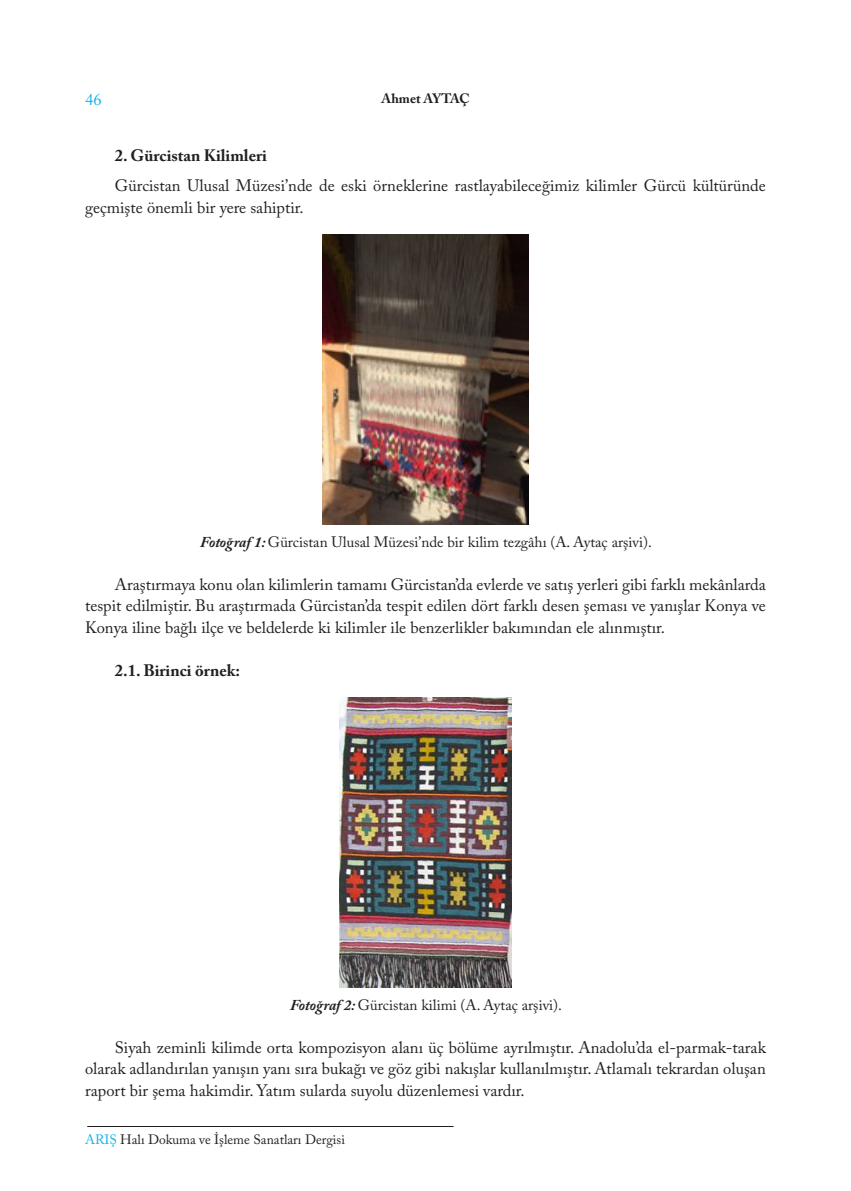
<style>
.page{position:relative;width:851px;height:1191px;background:#fff}
.page>*{position:absolute;margin:0;border:0;box-sizing:border-box;transform-origin:0 0}
.t1{font:16.5px/21.8px "Adobe Caslon Pro";color:#231f20;text-align:justify}
.t2{font:700 16.5px "Adobe Caslon Pro";color:#231f20}
.t3{font:16.5px "Adobe Caslon Pro";color:#17b1e7}
.t4{font:15px "Adobe Caslon Pro";color:#231f20}
.t5{font:13.5px "Adobe Caslon Pro";color:#231f20}
.t6{font:700 13.5px "Adobe Caslon Pro";color:#231f20}
.s1{font-weight:700;font-style:italic}
.s2{color:#17b1e7}
</style>
<div class="page">
<hr style="left:87px;top:1126px;width:366px;height:1px;background:#231f20">
<img style="left:322px;top:235px;width:206px;height:289px">
<img style="left:339px;top:698px;width:172px;height:289px">
<p class="t3" style="left:85px;top:90px;width:18px">46</p>
<p class="t6" style="left:381px;top:91px;width:89px">Ahmet AYTAÇ</p>
<p class="t2" style="left:115px;top:146px;width:154px">2. Gürcistan Kilimleri</p>
<p class="t1" style="left:85px;top:175px;width:682px;text-indent:30px">Gürcistan Ulusal Müzesi’nde de eski örneklerine rastlayabileceğimiz kilimler Gürcü kültüründe geçmişte önemli bir yere sahiptir.</p>
<p class="t4" style="left:200px;top:533px;width:453px"><span class="s1">Fotoğraf 1:</span> Gürcistan Ulusal Müzesi’nde bir kilim tezgâhı (A. Aytaç arşivi).</p>
<p class="t1" style="left:85px;top:573px;width:682px;text-indent:30px">Araştırmaya konu olan kilimlerin tamamı Gürcistan’da evlerde ve satış yerleri gibi farklı mekânlarda tespit edilmiştir. Bu araştırmada Gürcistan’da tespit edilen dört farklı desen şeması ve yanışlar Konya ve Konya iline bağlı ilçe ve beldelerde ki kilimler ile benzerlikler bakımından ele alınmıştır.</p>
<p class="t2" style="left:115px;top:661px;width:127px">2.1. Birinci örnek:</p>
<p class="t4" style="left:290px;top:996px;width:273px"><span class="s1">Fotoğraf 2:</span> Gürcistan kilimi (A. Aytaç arşivi).</p>
<p class="t1" style="left:85px;top:1036px;width:682px;text-indent:30px">Siyah zeminli kilimde orta kompozisyon alanı üç bölüme ayrılmıştır. Anadolu’da el-parmak-tarak olarak adlandırılan yanışın yanı sıra bukağı ve göz gibi nakışlar kullanılmıştır. Atlamalı tekrardan oluşan raport bir şema hakimdir. Yatım sularda suyolu düzenlemesi vardır.</p>
<p class="t5" style="left:85px;top:1131px;width:261px"><span class="s2">ARIŞ</span> Halı Dokuma ve İşleme Sanatları Dergisi</p>
</div>
